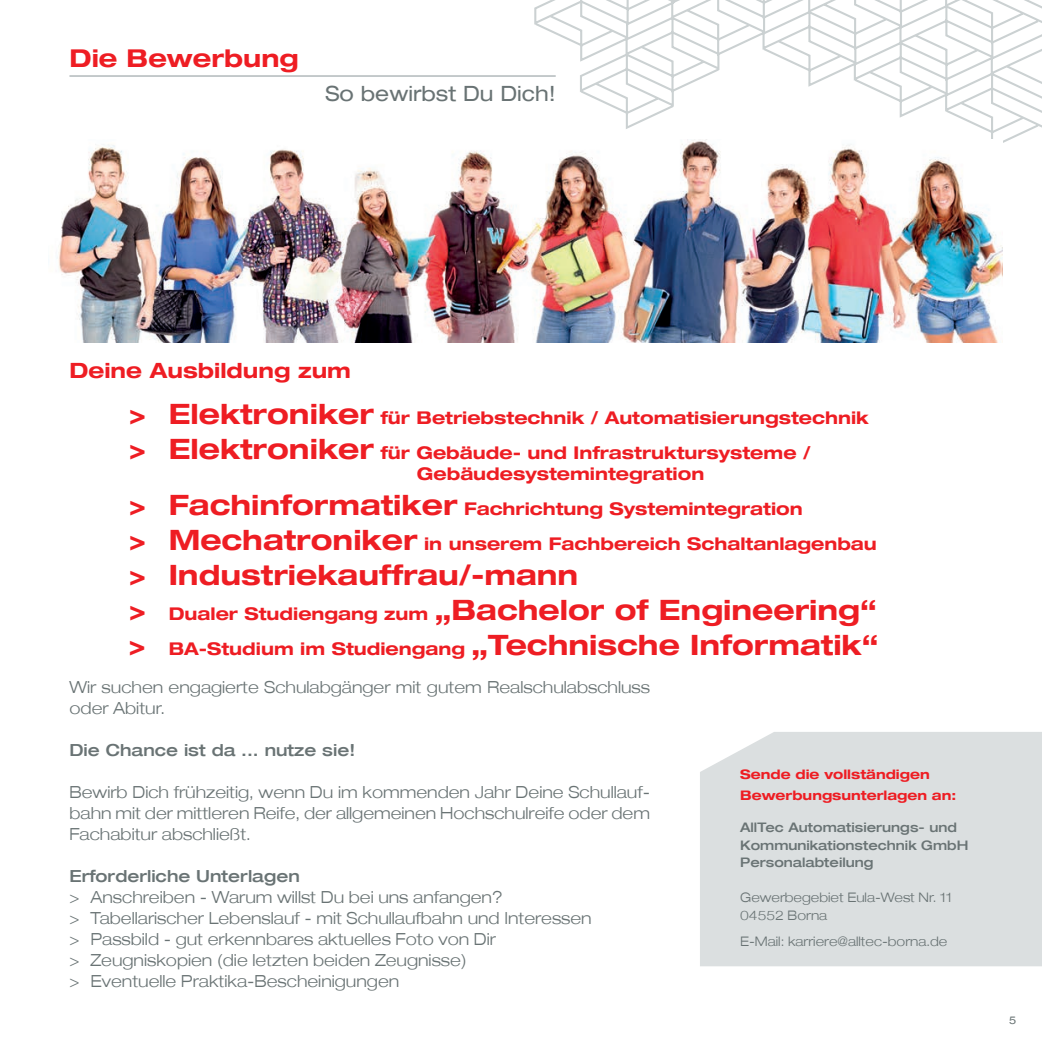
<style>
.page{position:relative;width:1042px;height:1042px;background:#fff}
.page>*{position:absolute;margin:0;border:0;box-sizing:border-box;transform-origin:0 0}
.t1{font:700 expanded 28px/35px "Helvetica Neue LT";color:#ee1d23}
.t2{font:700 expanded 24.5px "Helvetica Neue LT";color:#ee1d23}
.t3{font:700 expanded 21px "Helvetica Neue LT";color:#ee1d23}
.t4{font:expanded 21px "Helvetica Neue LT";color:#697374}
.t5{font:700 expanded 17.5px/35px "Helvetica Neue LT";color:#ee1d23}
.t6{font:300 expanded 16.62px/21px "Helvetica Neue LT";color:#697374}
.t7{font:500 expanded 16.62px "Helvetica Neue LT";color:#697374}
.t8{font:500 expanded 13.12px/17.5px "Helvetica Neue LT";color:#697374}
.t9{font:300 expanded 13.12px/17.5px "Helvetica Neue LT";color:#697374}
.t10{font:700 expanded 13.12px/21px "Helvetica Neue LT";color:#ee1d23}
.t11{font:expanded 10.85px "Helvetica Neue LT";color:#697374}
.s1{font-size:28px}
.s2{font-size:17.5px}
</style>
<div class="page">
<svg style="left:534px;top:0;width:508px;height:143px"></svg>
<hr style="left:69px;top:75px;width:487px;height:2px;background:#bdc3c5">
<div style="left:700px;top:732px;width:342px;height:234px;background:#dbdfe0"></div>
<img style="left:57px;top:140px;width:945px;height:202px">
<h2 class="t2" style="left:69px;top:49px;width:231px">Die Bewerbung</h2>
<p class="t4" style="left:325px;top:86px;width:232px">So bewirbst Du Dich!</p>
<p class="t3" style="left:69px;top:363px;width:283px">Deine Ausbildung zum</p>
<p class="t5" style="left:129px;top:402px;width:741px"><span class="s1">&gt; Elektroniker</span> für Betriebstechnik / Automatisierungstechnik <span class="s1">&gt; Elektroniker</span> für Gebäude- und Infrastruktursysteme /</p>
<p class="t5" style="left:129px;top:458px;width:749px;text-indent:288px">Gebäudesystemintegration<br><span class="s1">&gt; Fachinformatiker</span> Fachrichtung Systemintegration<br><span class="s1">&gt; Mechatroniker</span> in unserem Fachbereich Schaltanlagenbau</p>
<h1 class="t1" style="left:129px;top:560px;width:751px">&gt; Industriekauffrau/-mann<br>&gt; <span class="s2">Dualer Studiengang zum</span> „Bachelor of Engineering“ &gt; <span class="s2">BA-Studium im Studiengang</span> „Technische Informatik“</h1>
<p class="t6" style="left:69px;top:678px;width:582px">Wir suchen engagierte Schulabgänger mit gutem Realschulabschluss oder Abitur.</p>
<p class="t7" style="left:69px;top:744px;width:287px">Die Chance ist da ... nutze sie!</p>
<p class="t6" style="left:69px;top:783px;width:582px;text-align:justify">Bewirb Dich frühzeitig, wenn Du im kommenden Jahr Deine Schullauf&shy;bahn mit der mittleren Reife, der allgemeinen Hochschulreife oder dem Fachabitur abschließt.</p>
<p class="t7" style="left:69px;top:870px;width:232px">Erforderliche Unterlagen</p>
<p class="t6" style="left:69px;top:888px;width:524px">&gt; Anschreiben - Warum willst Du bei uns anfangen?<br>&gt; Tabellarischer Lebenslauf - mit Schullaufbahn und Interessen &gt; Passbild - gut erkennbares aktuelles Foto von Dir<br>&gt; Zeugniskopien (die letzten beiden Zeugnisse)<br>&gt; Eventuelle Praktika-Bescheinigungen</p>
<p class="t10" style="left:740px;top:765px;width:218px">Sende die vollständigen<br>Bewerbungsunterlagen an:</p>
<p class="t8" style="left:740px;top:820px;width:230px">AllTec Automatisierungs- und<br>Kommunikationstechnik GmbH<br>Personalabteilung</p>
<p class="t9" style="left:740px;top:890px;width:213px">Gewerbegebiet Eula-West Nr. 11<br>04552 Borna</p>
<p class="t9" style="left:740px;top:934px;width:209px">E-Mail: karriere@alltec-borna.de</p>
<p class="t11" style="left:1009px;top:1015px;width:9px">5</p>
</div>
